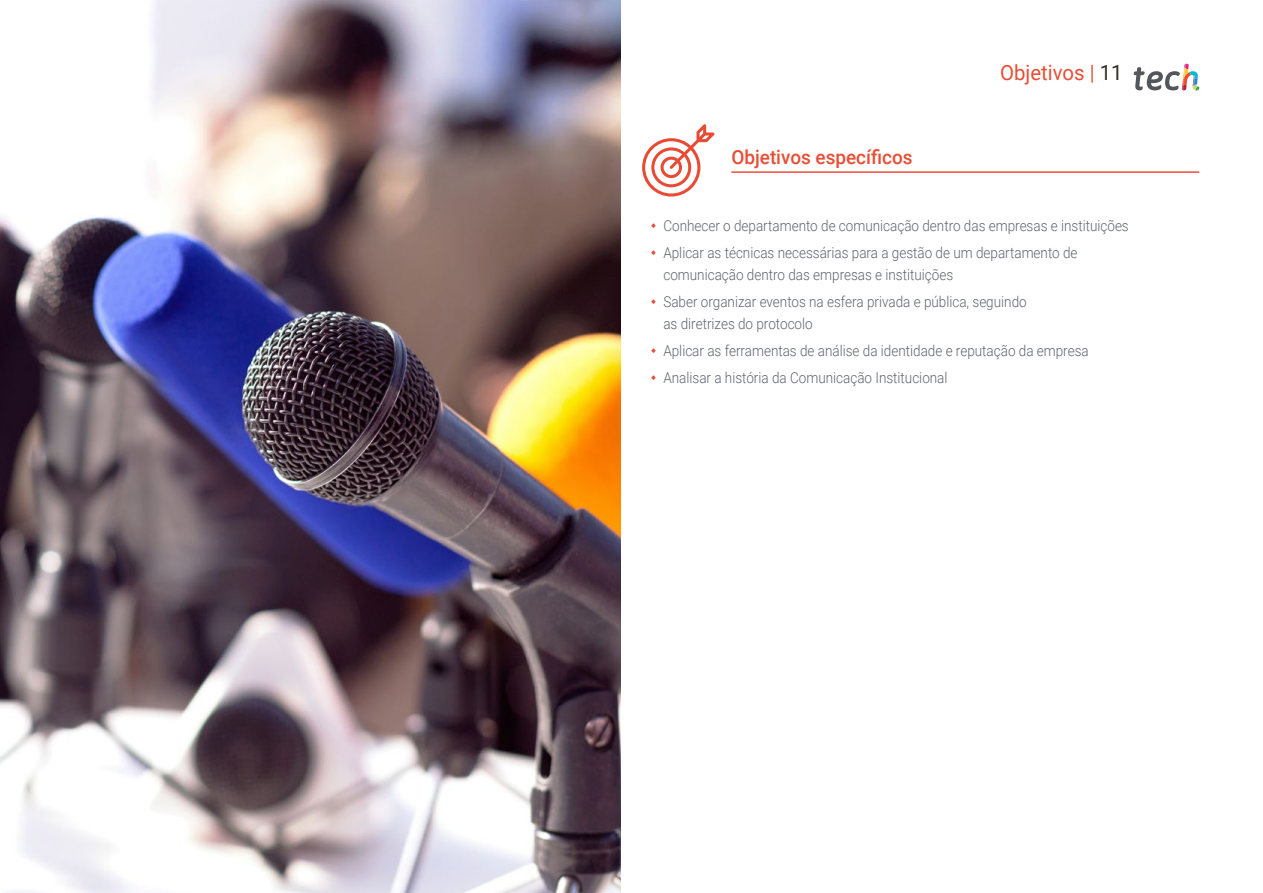
<style>
.page{position:relative;width:1263px;height:893px;background:#fff}
.page>*{position:absolute;margin:0;border:0;box-sizing:border-box;transform-origin:0 0}
.t1{font:21px "Roboto";color:#e94d35}
.t2{font:500 19.5px "Roboto";color:#e94d35}
.t3{font:300 15px/26.7px "Roboto";color:#61646a;scale:.9 1}
.s1{color:#e9533a}
.s2{color:#312e20}
</style>
<div class="page">
<svg style="left:642px;top:124px;width:72px;height:73px"></svg>
<hr style="left:731px;top:172px;width:468px;height:1px;background:#e94d35">
<svg style="left:1134px;top:64px;width:65px;height:27px"></svg>
<img style="left:0;top:0;width:621px;height:893px">
<h2 class="t2" style="left:731px;top:143px;width:183px">Objetivos específicos</h2>
<h1 class="t1" style="left:1000px;top:57px;width:124px">Objetivos <span class="s1">|</span> <span class="s2">11</span></h1>
<p class="t3" style="left:663px;top:212px;width:519px">Conhecer o departamento de comunicação dentro das empresas e instituições<br>Aplicar as técnicas necessárias para a gestão de um departamento de</p>
<p class="t3" style="left:663px;top:261px;width:405px">comunicação dentro das empresas e instituições<br>Saber organizar eventos na esfera privada e pública, seguindo</p>
<p class="t3" style="left:663px;top:310px;width:474px">as diretrizes do protocolo<br>Aplicar as ferramentas de análise da identidade e reputação da empresa<br>Analisar a história da Comunicação Institucional</p>
</div>
